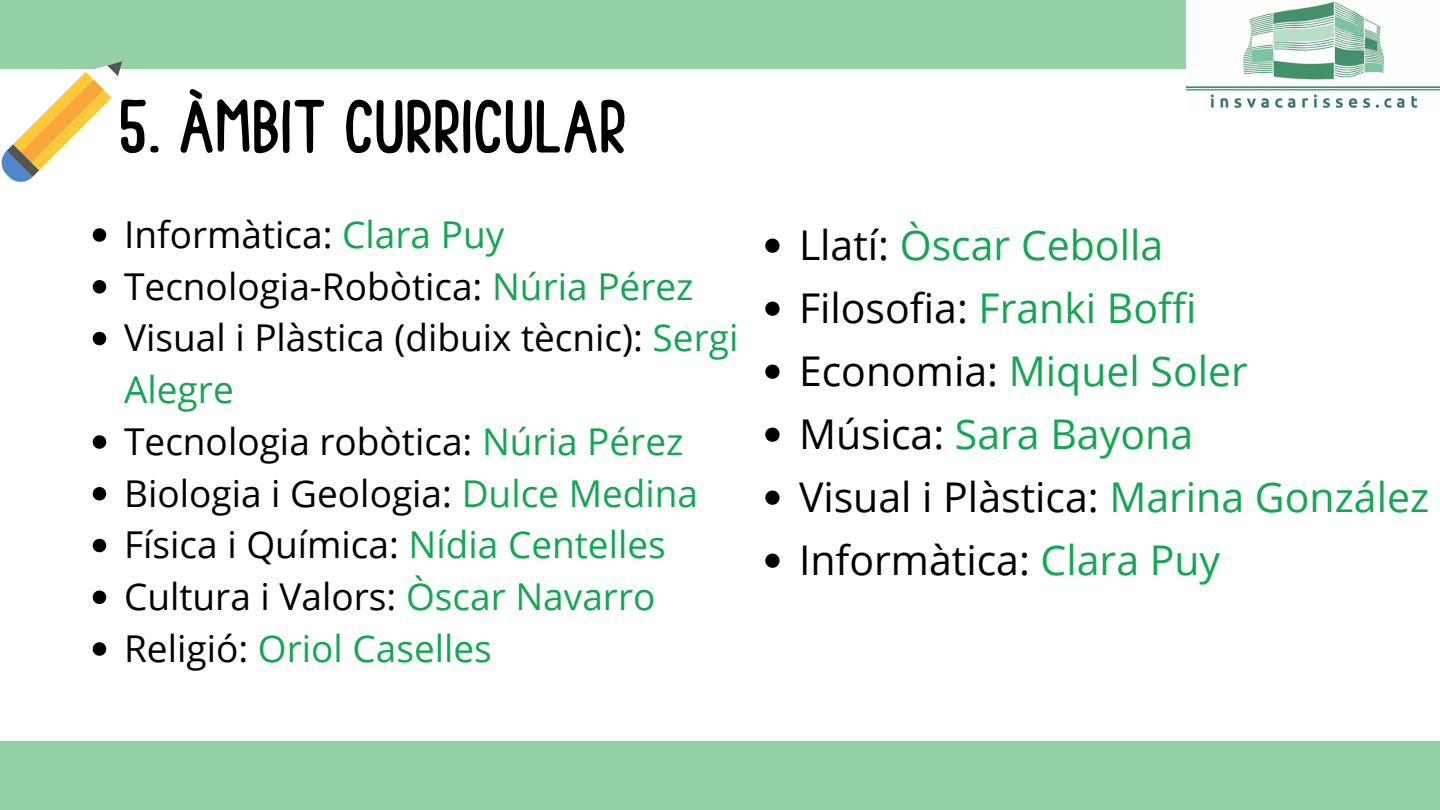
<style>
.page{position:relative;width:1440px;height:810px;background:#fff}
.page>*{position:absolute;margin:0;border:0;box-sizing:border-box;transform-origin:0 0}
.t1{font:79.5px "Ballpoint";letter-spacing:.02em;color:#000}
.t2{font:41px/63px "Open Sans";color:#15a653}
.t3{font:37px/51.8px "Open Sans";color:#000}
.s1{color:#15a653}
.s2{color:#000}
</style>
<div class="page">
<div style="left:0;top:0;width:1440px;height:69px;background:#94d2a5"></div>
<div style="left:0;top:741px;width:1440px;height:69px;background:#94d2a5"></div>
<svg style="left:1px;top:61px;width:121px;height:121px"></svg>
<img style="left:1186px;top:0;width:254px;height:108px">
<svg style="left:93px;top:228px;width:13px;height:14px"></svg>
<svg style="left:93px;top:280px;width:13px;height:14px"></svg>
<svg style="left:93px;top:332px;width:13px;height:13px"></svg>
<svg style="left:93px;top:435px;width:13px;height:14px"></svg>
<svg style="left:93px;top:487px;width:13px;height:14px"></svg>
<svg style="left:93px;top:539px;width:13px;height:13px"></svg>
<svg style="left:93px;top:591px;width:13px;height:13px"></svg>
<svg style="left:93px;top:642px;width:13px;height:14px"></svg>
<svg style="left:765px;top:239px;width:15px;height:14px"></svg>
<svg style="left:765px;top:302px;width:15px;height:14px"></svg>
<svg style="left:765px;top:365px;width:15px;height:14px"></svg>
<svg style="left:765px;top:428px;width:15px;height:14px"></svg>
<svg style="left:765px;top:491px;width:15px;height:14px"></svg>
<svg style="left:765px;top:554px;width:15px;height:14px"></svg>
<h1 class="t1" style="left:119px;top:89px;width:508px">5. ÀMBIT CURRICULAR</h1>
<p class="t3" style="left:124px;top:208px;width:616px">Informàtica: <span class="s1">Clara Puy<br></span>Tecnologia-Robòtica: <span class="s1">Núria Pérez<br></span>Visual i Plàstica (dibuix tècnic): <span class="s1">Sergi<br>Alegre<br></span>Tecnologia robòtica: <span class="s1">Núria Pérez<br></span>Biologia i Geologia: <span class="s1">Dulce Medina<br></span>Física i Química: <span class="s1">Nídia Centelles<br></span>Cultura i Valors: <span class="s1">Òscar Navarro<br></span>Religió: <span class="s1">Oriol Caselles</span></p>
<p class="t2" style="left:799px;top:212px;width:632px"><span class="s2">Llatí:</span> Òscar Cebolla<br><span class="s2">Filosofia:</span> Franki Boffi<br><span class="s2">Economia:</span> Miquel Soler<br><span class="s2">Música:</span> Sara Bayona<br><span class="s2">Visual i Plàstica:</span> Marina González<br><span class="s2">Informàtica:</span> Clara Puy</p>
</div>
